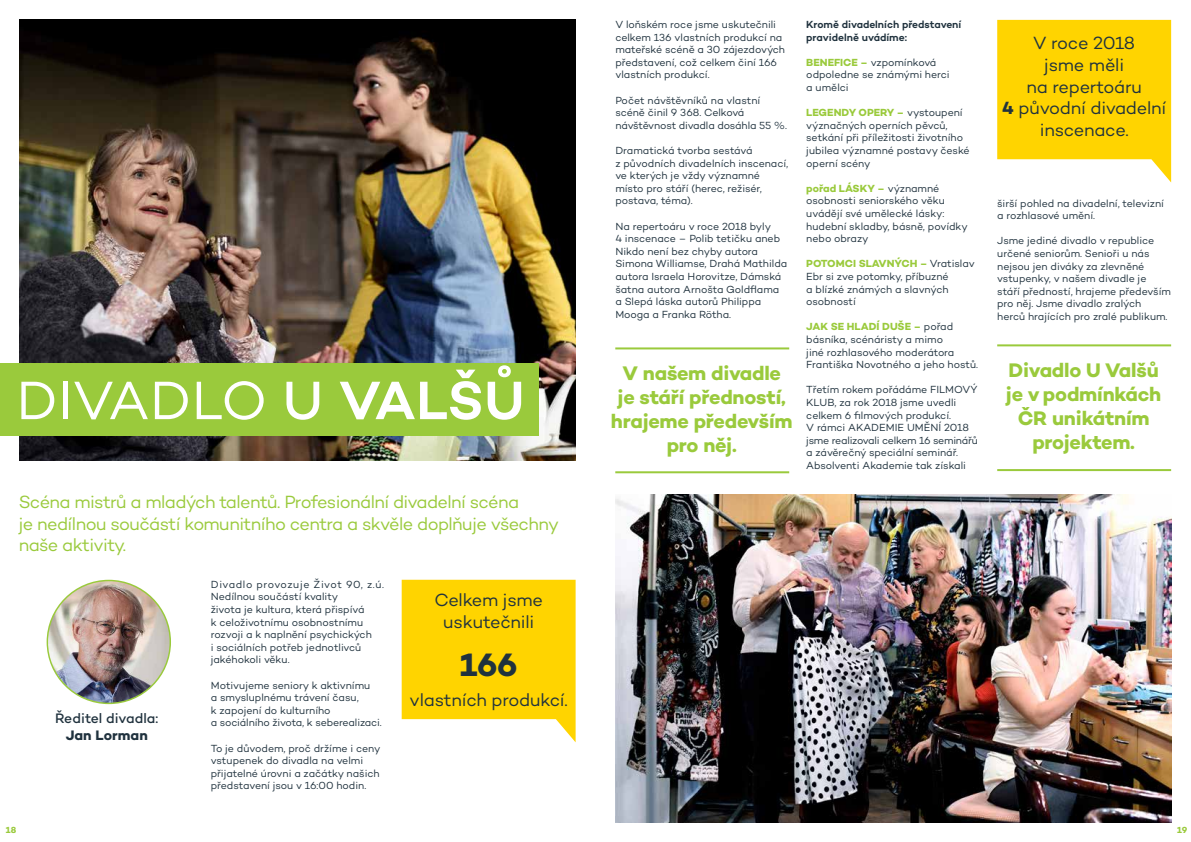
<style>
.page{position:relative;width:1191px;height:842px;background:#fff}
.page>*{position:absolute;margin:0;border:0;box-sizing:border-box;transform-origin:0 0}
.t1{font:55px "Campton";letter-spacing:.005em;color:#fff}
.t2{font:700 33px "Campton";color:#20323e}
.t3{font:700 20px/24px "Campton";letter-spacing:-.01em;color:#9aca3c;text-align:center}
.t4{font:18px/21.6px "Campton";letter-spacing:-.035em;color:#9aca3c}
.t5{font:18px/21.6px "Campton";letter-spacing:-.01em;color:#20323e;text-align:center}
.t6{font:500 14px "Campton";color:#20323e}
.t7{font:700 14px "Campton";letter-spacing:.005em;color:#20323e}
.t8{font:10.5px/12.6px "Campton";letter-spacing:-.005em;color:#20323e}
.t9{font:600 10.5px/12.6px "Campton";letter-spacing:-.005em;color:#20323e}
.t10{font:700 9px "Campton";color:#9aca3c}
.s1{font-weight:500}
.s2{font-weight:600}
.s3{font-weight:700;color:#9aca3c}
.s4{font-weight:700}
</style>
<div class="page">
<img style="left:20px;top:20px;width:555px;height:441px">
<div style="left:0;top:363px;width:539px;height:72px;background:#9aca3c"></div>
<img style="left:47px;top:580px;width:123px;height:123px;border-radius:61px">
<svg style="left:402px;top:580px;width:173px;height:162px"></svg>
<svg style="left:997px;top:20px;width:174px;height:162px"></svg>
<hr style="left:615px;top:347px;width:174px;height:2px;background:#9aca3c">
<hr style="left:615px;top:471px;width:174px;height:2px;background:#9aca3c">
<hr style="left:997px;top:344px;width:174px;height:2px;background:#9aca3c">
<hr style="left:997px;top:469px;width:174px;height:2px;background:#9aca3c">
<img style="left:615px;top:494px;width:556px;height:328px">
<h1 class="t1" style="left:16px;top:366px;width:509px">DIVADLO <span class="s1">U</span> <span class="s2">VALŠŮ</span></h1>
<h3 class="t4" style="left:19px;top:491px;width:541px">Scéna mistrů a mladých talentů. Profesionální divadelní scéna<br>je nedílnou součástí komunitního centra a skvěle doplňuje všechny naše aktivity.</h3>
<h3 class="t6" style="left:55px;top:710px;width:105px">Ředitel divadla:</h3>
<h3 class="t7" style="left:66px;top:726px;width:84px">Jan Lorman</h3>
<p class="t8" style="left:211px;top:578px;width:175px">Divadlo provozuje Život 90, z.ú.<br>Nedílnou součástí kvality<br>života je kultura, která přispívá<br>k celoživotnímu osobnostnímu rozvoji a k naplnění psychických<br>i sociálních potřeb jednotlivců jakéhokoli věku.</p>
<p class="t8" style="left:211px;top:678px;width:172px">Motivujeme seniory k aktivnímu<br>a smysluplnému trávení času,<br>k zapojení do kulturního<br>a sociálního života, k seberealizaci.</p>
<p class="t8" style="left:211px;top:741px;width:171px">To je důvodem, proč držíme i ceny vstupenek do divadla na velmi přijatelné úrovni a začátky našich představení jsou v 16:00 hodin.</p>
<h3 class="t5" style="left:434px;top:589px;width:110px">Celkem jsme uskutečnili</h3>
<h2 class="t2" style="left:460px;top:644px;width:59px">166</h2>
<h3 class="t5" style="left:409px;top:689px;width:160px">vlastních produkcí.</h3>
<p class="t9" style="left:806px;top:18px;width:157px">Kromě divadelních představení pravidelně uvádíme:</p>
<p class="t8" style="left:806px;top:56px;width:145px"><span class="s3">BENEFICE –</span> vzpomínková odpoledne se známými herci a umělci</p>
<p class="t8" style="left:806px;top:106px;width:165px"><span class="s3">LEGENDY OPERY –</span> vystoupení význačných operních pěvců, setkání při příležitosti životního jubilea významné postavy české operní scény</p>
<p class="t8" style="left:806px;top:182px;width:163px"><span class="s3">pořad LÁSKY –</span> významné osobnosti seniorského věku uvádějí své umělecké lásky: hudební skladby, básně, povídky nebo obrazy</p>
<p class="t8" style="left:806px;top:257px;width:170px"><span class="s3">POTOMCI SLAVNÝCH –</span> Vratislav<br>Ebr si zve potomky, příbuzné<br>a blízké známých a slavných osobností</p>
<p class="t8" style="left:806px;top:320px;width:173px"><span class="s3">JAK SE HLADÍ DUŠE –</span> pořad básníka, scénáristy a mimo<br>jiné rozhlasového moderátora<br>Františka Novotného a jeho hostů.</p>
<p class="t8" style="left:806px;top:383px;width:173px">Třetím rokem pořádáme FILMOVÝ<br>KLUB, za rok 2018 jsme uvedli celkem 6 filmových produkcí.<br>V rámci AKADEMIE UMĚNÍ 2018 jsme realizovali celkem 16 seminářů a závěrečný speciální seminář.<br>Absolventi Akademie tak získali</p>
<p class="t8" style="left:615px;top:18px;width:171px">V loňském roce jsme uskutečnili celkem 136 vlastních produkcí na mateřské scéně a 30 zájezdových představení, což celkem činí 166 vlastních produkcí.</p>
<p class="t8" style="left:615px;top:93px;width:173px">Počet návštěvníků na vlastní scéně činil 9 368. Celková návštěvnost divadla dosáhla 55 %.</p>
<p class="t8" style="left:615px;top:144px;width:174px">Dramatická tvorba sestává<br>z původních divadelních inscenací, ve kterých je vždy významné místo pro stáří (herec, režisér, postava, téma).</p>
<p class="t8" style="left:615px;top:219px;width:173px">Na repertoáru v roce 2018 byly<br>4 inscenace – Polib tetičku aneb<br>Nikdo není bez chyby autora<br>Simona Williamse, Drahá Mathilda autora Israela Horovitze, Dámská šatna autora Arnošta Goldflama a Slepá láska autorů Philippa<br>Mooga a Franka Rötha.</p>
<h3 class="t5" style="left:1002px;top:32px;width:166px">V roce 2018<br>jsme měli<br>na repertoáru<br><span class="s4">4</span> původní divadelní inscenace.</h3>
<p class="t8" style="left:997px;top:196px;width:168px">širší pohled na divadelní, televizní a rozhlasové umění.</p>
<p class="t8" style="left:997px;top:234px;width:175px">Jsme jediné divadlo v republice určené seniorům. Senioři u nás nejsou jen diváky za zlevněné vstupenky, v našem divadle je stáří předností, hrajeme především pro něj. Jsme divadlo zralých herců hrajících pro zralé publikum.</p>
<h3 class="t3" style="left:611px;top:361px;width:183px">V našem divadle<br>je stáří předností, hrajeme především pro něj.</h3>
<h3 class="t3" style="left:1006px;top:358px;width:156px">Divadlo U Valšů je v podmínkách<br>ČR unikátním projektem.</h3>
<p class="t10" style="left:6px;top:824px;width:12px">18</p>
<p class="t10" style="left:1177px;top:824px;width:11px">19</p>
</div>
